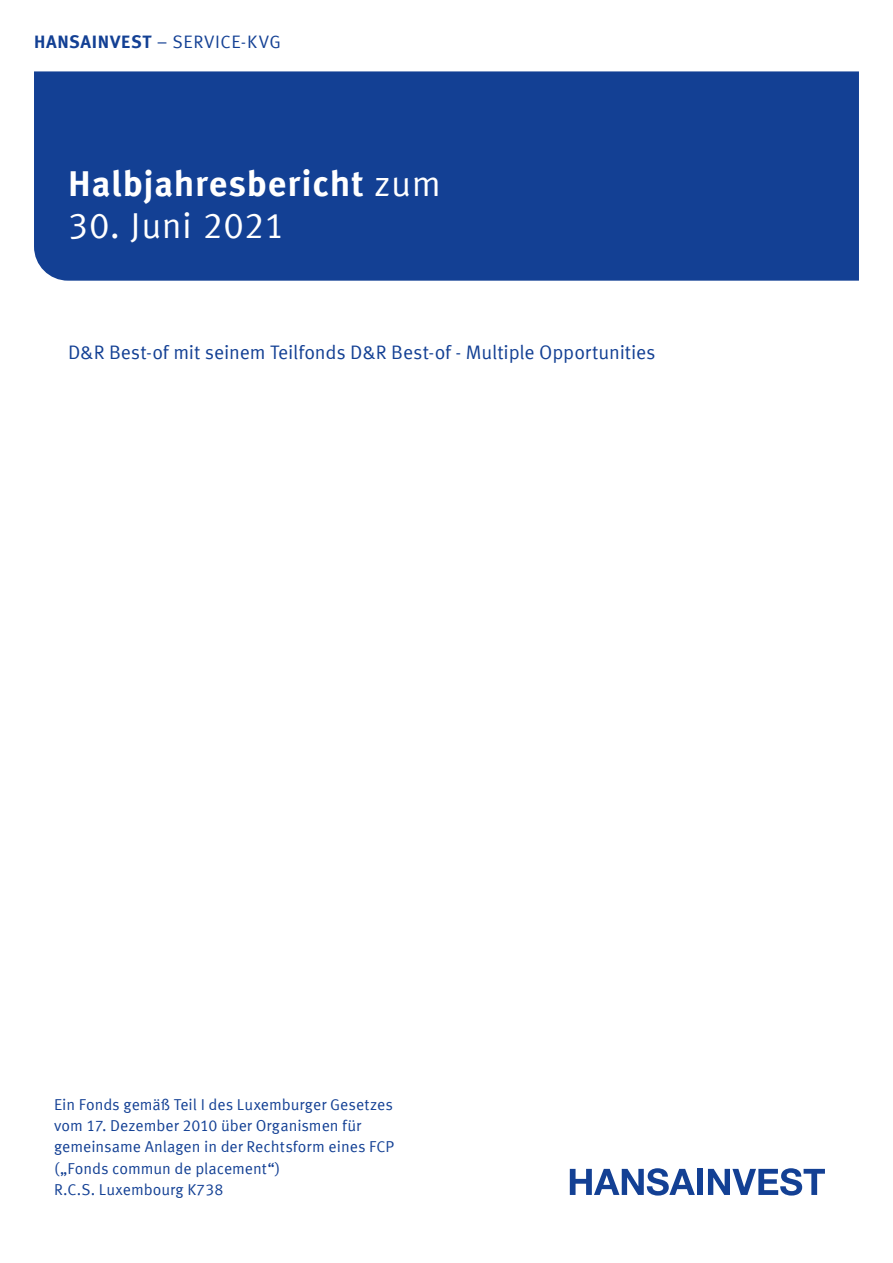
<style>
.page{position:relative;width:893px;height:1263px;background:#fff}
.page>*{position:absolute;margin:0;border:0;box-sizing:border-box;transform-origin:0 0}
.t1{font:700 36px "Meta Offc Pro";letter-spacing:.02em;color:#fff}
.t2{font:36px "Meta Offc Pro Norm";letter-spacing:.015em;color:#fff}
.t3{font:19.5px "Meta Offc Pro Norm";letter-spacing:-.005em;color:#134094}
.t4{font:18px "Meta Offc Pro Norm";letter-spacing:.03em;color:#134094}
.t5{font:15.75px/21.3px "Meta Offc Pro Norm";color:#134094}
.s1{font-family:"Meta Offc Pro";font-weight:700}
.s2{font-family:"Meta Offc Pro Norm";font-weight:400}
</style>
<div class="page">
<div style="left:34px;top:71px;width:825px;height:210px;background:#134094"></div>
<svg style="left:570px;top:1168px;width:125px;height:27px"></svg>
<div style="left:697px;top:1169px;width:6px;height:26px;background:#134094"></div>
<svg style="left:708px;top:1168px;width:117px;height:27px"></svg>
<p class="t4" style="left:34px;top:28px;width:248px"><span class="s1">HANSAINVEST</span> – SERVICE-KVG</p>
<h1 class="t1" style="left:68px;top:155px;width:374px">Halbjahresbericht <span class="s2">zum</span></h1>
<h1 class="t2" style="left:68px;top:198px;width:218px">30. Juni 2021</h1>
<p class="t3" style="left:68px;top:338px;width:589px">D&amp;R Best-of mit seinem Teilfonds D&amp;R Best-of - Multiple Opportunities</p>
<p class="t5" style="left:54px;top:1093px;width:342px">Ein Fonds gemäß Teil I des Luxemburger Gesetzes vom 17. Dezember 2010 über Organismen für gemeinsame Anlagen in der Rechtsform eines FCP („Fonds commun de placement“)<br>R.C.S. Luxembourg K738</p>
</div>
